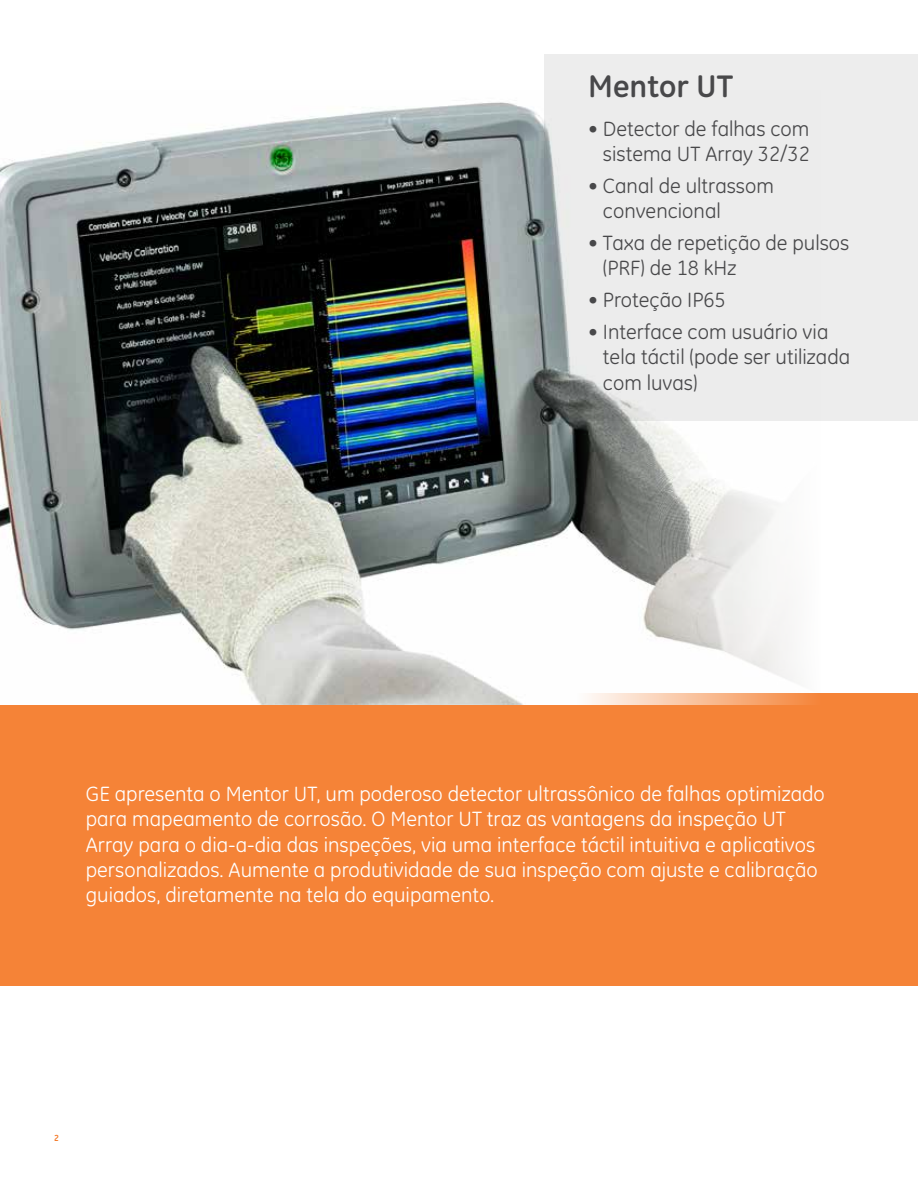
<style>
.page{position:relative;width:918px;height:1188px;background:#fff}
.page>*{position:absolute;margin:0;border:0;box-sizing:border-box;transform-origin:0 0}
.t1{font:700 31.65px "GE Inspira";color:#48484a}
.t2{font:21px/25.2px "GE Inspira";color:#fff}
.t3{font:21px/25.2px "GE Inspira";color:#48484a}
.t4{font:700 9px "GE Inspira";color:#f47521}
</style>
<div class="page">
<div style="left:0;top:693px;width:918px;height:293px;background:#f58337"></div>
<img style="left:0;top:102px;width:820px;height:602px">
<div style="left:544px;top:54px;width:374px;height:366px;background:#ececec"></div>
<h1 class="t1" style="left:588px;top:66px;width:146px">Mentor UT</h1>
<p class="t3" style="left:588px;top:116px;width:223px;text-align:right">• Detector de falhas com sistema UT Array 32/32</p>
<p class="t3" style="left:603px;top:173px;width:173px;text-indent:-15px">• Canal de ultrassom convencional</p>
<p class="t3" style="left:603px;top:230px;width:248px;text-indent:-15px">• Taxa de repetição de pulsos (PRF) de 18 kHz</p>
<p class="t3" style="left:588px;top:287px;width:139px">• Proteção IP65</p>
<p class="t3" style="left:603px;top:319px;width:249px;text-indent:-15px">• Interface com usuário via tela táctil (pode ser utilizada com luvas)</p>
<p class="t2" style="left:86px;top:781px;width:740px">GE apresenta o Mentor UT, um poderoso detector ultrassônico de falhas optimizado para mapeamento de corrosão. O Mentor UT traz as vantagens da inspeção UT Array para o dia-a-dia das inspeções, via uma interface táctil intuitiva e aplicativos personalizados. Aumente a produtividade de sua inspeção com ajuste e calibração guiados, diretamente na tela do equipamento.</p>
<p class="t4" style="left:54px;top:1132px;width:6px">2</p>
</div>
